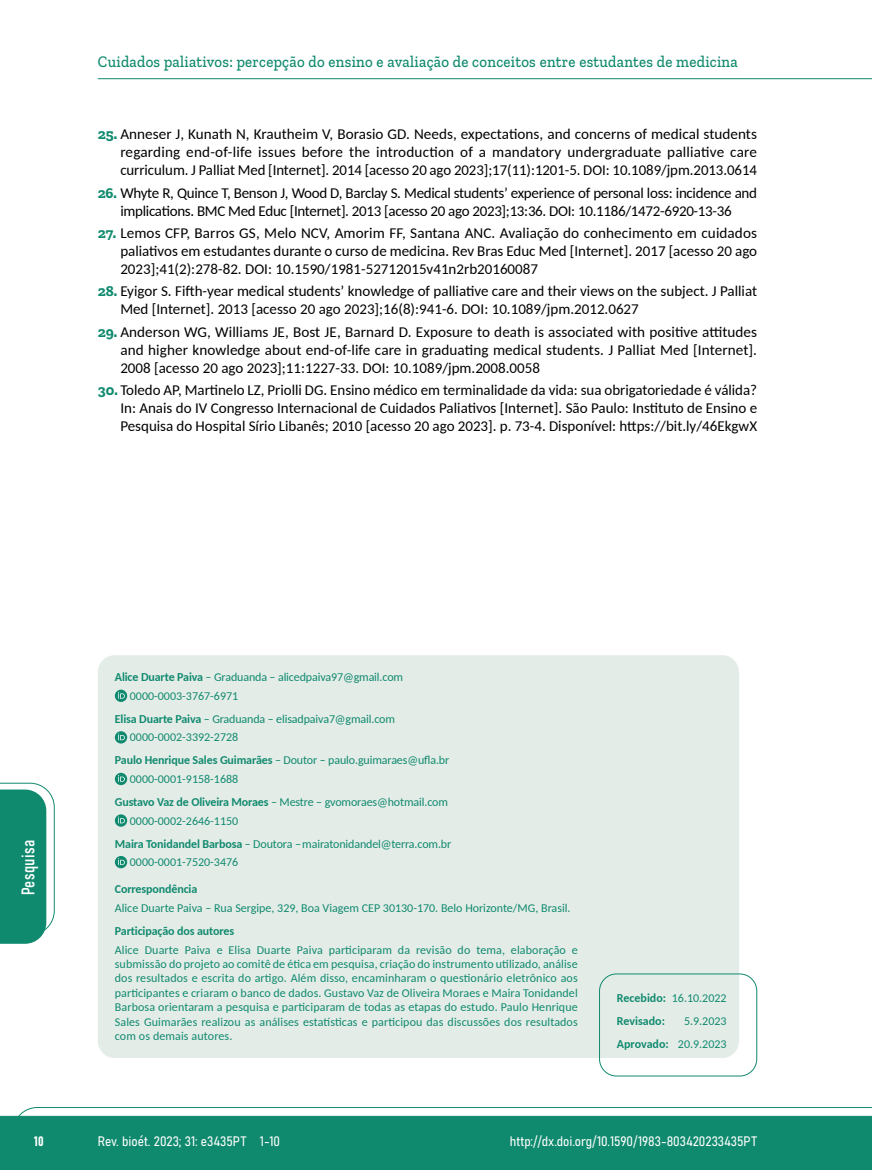
<style>
.page{position:relative;width:872px;height:1170px;background:#fff}
.page>*{position:absolute;margin:0;border:0;box-sizing:border-box;transform-origin:0 0}
.t1{font:18px "Bahnschrift";letter-spacing:.02em;color:#fff}
.t2{font:500 16.5px "Zilla Slab";letter-spacing:.02em;color:#108a6e;scale:.9 1}
.t3{font:15px/18px "Carlito";color:#000;text-align:justify}
.t4{font:15px/18px "Carlito";letter-spacing:-.02em;color:#000;text-align:center}
.t5{font:13.5px "Bahnschrift";color:#fff}
.t6{font:12px/14.4px "Carlito";color:#108a6e}
.t7{font:700 12px/23px "Carlito";letter-spacing:-.01em;color:#108a6e}
.s1{font-family:"Zilla Slab";font-weight:700;color:#108a6e}
.s2{font-weight:700}
.s3{font-weight:400}
</style>
<div class="page">
<svg style="left:12px;top:1107px;width:860px;height:62px;background:#2e9880"></svg>
<hr style="left:98px;top:78px;width:774px;height:1px;background:#108a6e">
<div style="left:98px;top:655px;width:641px;height:402px;background:#e4ece8;border-radius:17px"></div>
<svg style="left:115px;top:689px;width:12px;height:13px"></svg>
<svg style="left:118px;top:691px;width:7px;height:7px"></svg>
<svg style="left:115px;top:731px;width:12px;height:12px"></svg>
<svg style="left:118px;top:733px;width:7px;height:7px"></svg>
<svg style="left:115px;top:772px;width:12px;height:13px"></svg>
<svg style="left:118px;top:775px;width:7px;height:6px"></svg>
<svg style="left:115px;top:814px;width:12px;height:12px"></svg>
<svg style="left:118px;top:816px;width:7px;height:7px"></svg>
<svg style="left:115px;top:855px;width:12px;height:13px"></svg>
<svg style="left:118px;top:858px;width:7px;height:6px"></svg>
<div style="left:599px;top:973px;width:158px;height:103px;border:1px solid #108a6e;border-radius:17px"></div>
<svg style="left:0;top:782px;width:55px;height:161px"></svg>
<p class="t2" style="left:98px;top:53px;width:712px">Cuidados paliativos: percepção do ensino e avaliação de conceitos entre estudantes de medicina</p>
<p class="t3" style="left:120px;top:125px;width:638px;text-indent:-22px"><span class="s1">25.</span> Anneser J, Kunath N, Krautheim V, Borasio GD. Needs, expectations, and concerns of medical students regarding end-of-life issues before the introduction of a mandatory undergraduate palliative care curriculum. J Palliat Med [Internet]. 2014 [acesso 20 ago 2023];17(11):1201-5. DOI: 10.1089/jpm.2013.0614</p>
<p class="t4" style="left:98px;top:183px;width:660px"><span class="s1">26.</span> Whyte R, Quince T, Benson J, Wood D, Barclay S. Medical students’ experience of personal loss: incidence and implications. BMC Med Educ [Internet]. 2013 [acesso 20 ago 2023];13:36. DOI: 10.1186/1472-6920-13-36</p>
<p class="t3" style="left:120px;top:223px;width:638px;text-indent:-22px"><span class="s1">27.</span> Lemos CFP, Barros GS, Melo NCV, Amorim FF, Santana ANC. Avaliação do conhecimento em cuidados paliativos em estudantes durante o curso de medicina. Rev Bras Educ Med [Internet]. 2017 [acesso 20 ago 2023];41(2):278-82. DOI: 10.1590/1981-52712015v41n2rb20160087</p>
<p class="t3" style="left:120px;top:281px;width:638px;text-indent:-22px"><span class="s1">28.</span> Eyigor S. Fifth-year medical students’ knowledge of palliative care and their views on the subject. J Palliat<br>Med [Internet]. 2013 [acesso 20 ago 2023];16(8):941-6. DOI: 10.1089/jpm.2012.0627</p>
<p class="t3" style="left:120px;top:322px;width:638px;text-indent:-22px"><span class="s1">29.</span> Anderson WG, Williams JE, Bost JE, Barnard D. Exposure to death is associated with positive attitudes and higher knowledge about end-of-life care in graduating medical students. J Palliat Med [Internet].<br>2008 [acesso 20 ago 2023];11:1227-33. DOI: 10.1089/jpm.2008.0058</p>
<p class="t3" style="left:120px;top:380px;width:638px;text-indent:-22px"><span class="s1">30.</span> Toledo AP, Martinelo LZ, Priolli DG. Ensino médico em terminalidade da vida: sua obrigatoriedade é válida?<br>In: Anais do IV Congresso Internacional de Cuidados Paliativos [Internet]. São Paulo: Instituto de Ensino e Pesquisa do Hospital Sírio Libanês; 2010 [acesso 20 ago 2023]. p. 73-4. Disponível: https://bit.ly/46EkgwX</p>
<p class="t1" style="left:15px;top:895px;width:57px;rotate:-90deg">Pesquisa</p>
<p class="t6" style="left:130px;top:667px;width:275px;line-height:18.6px;text-indent:-15px"><span class="s2">Alice Duarte Paiva</span> – Graduanda – alicedpaiva97@gmail.com<br>0000-0003-3767-6971</p>
<p class="t6" style="left:130px;top:708px;width:267px;line-height:18.6px;text-indent:-15px"><span class="s2">Elisa Duarte Paiva</span> – Graduanda – elisadpaiva7@gmail.com<br>0000-0002-3392-2728</p>
<p class="t6" style="left:130px;top:750px;width:321px;line-height:18.6px;text-indent:-15px"><span class="s2">Paulo Henrique Sales Guimarães</span> – Doutor – paulo.guimaraes@ufla.br<br>0000-0001-9158-1688</p>
<p class="t6" style="left:130px;top:792px;width:319px;line-height:18.6px;text-indent:-15px"><span class="s2">Gustavo Vaz de Oliveira Moraes</span> – Mestre – gvomoraes@hotmail.com<br>0000-0002-2646-1150</p>
<p class="t6" style="left:130px;top:833px;width:323px;line-height:18.6px;text-indent:-15px"><span class="s2">Maira Tonidandel Barbosa</span> – Doutora –mairatonidandel@terra.com.br<br>0000-0001-7520-3476</p>
<p class="t7" style="left:115px;top:877px;width:84px">Correspondência</p>
<p class="t6" style="left:115px;top:900px;width:457px">Alice Duarte Paiva – Rua Sergipe, 329, Boa Viagem CEP 30130-170. Belo Horizonte/MG, Brasil.</p>
<p class="t7" style="left:115px;top:918px;width:121px">Participação dos autores</p>
<p class="t6" style="left:115px;top:941px;width:464px;text-align:justify">Alice Duarte Paiva e Elisa Duarte Paiva participaram da revisão do tema, elaboração e submissão do projeto ao comitê de ética em pesquisa, criação do instrumento utilizado, análise dos resultados e escrita do artigo. Além disso, encaminharam o questionário eletrônico aos participantes e criaram o banco de dados. Gustavo Vaz de Oliveira Moraes e Maira Tonidandel Barbosa orientaram a pesquisa e participaram de todas as etapas do estudo. Paulo Henrique Sales Guimarães realizou as análises estatísticas e participou das discussões dos resultados com os demais autores.</p>
<p class="t7" style="left:617px;top:985px;width:111px">Recebido: <span class="s3">16.10.2022<br></span>Revisado:</p>
<p class="t6" style="left:617px;top:1008px;width:111px;line-height:23px;text-align:right">5.9.2023<br><span class="s2">Aprovado:</span> 20.9.2023</p>
<p class="t5" style="left:34px;top:1130px;width:11px">10</p>
<p class="t5" style="left:98px;top:1131px;width:184px">Rev. bioét. 2023; 31: e3435PT 1-10</p>
<p class="t5" style="left:510px;top:1131px;width:249px">http://dx.doi.org/10.1590/1983-803420233435PT</p>
</div>
